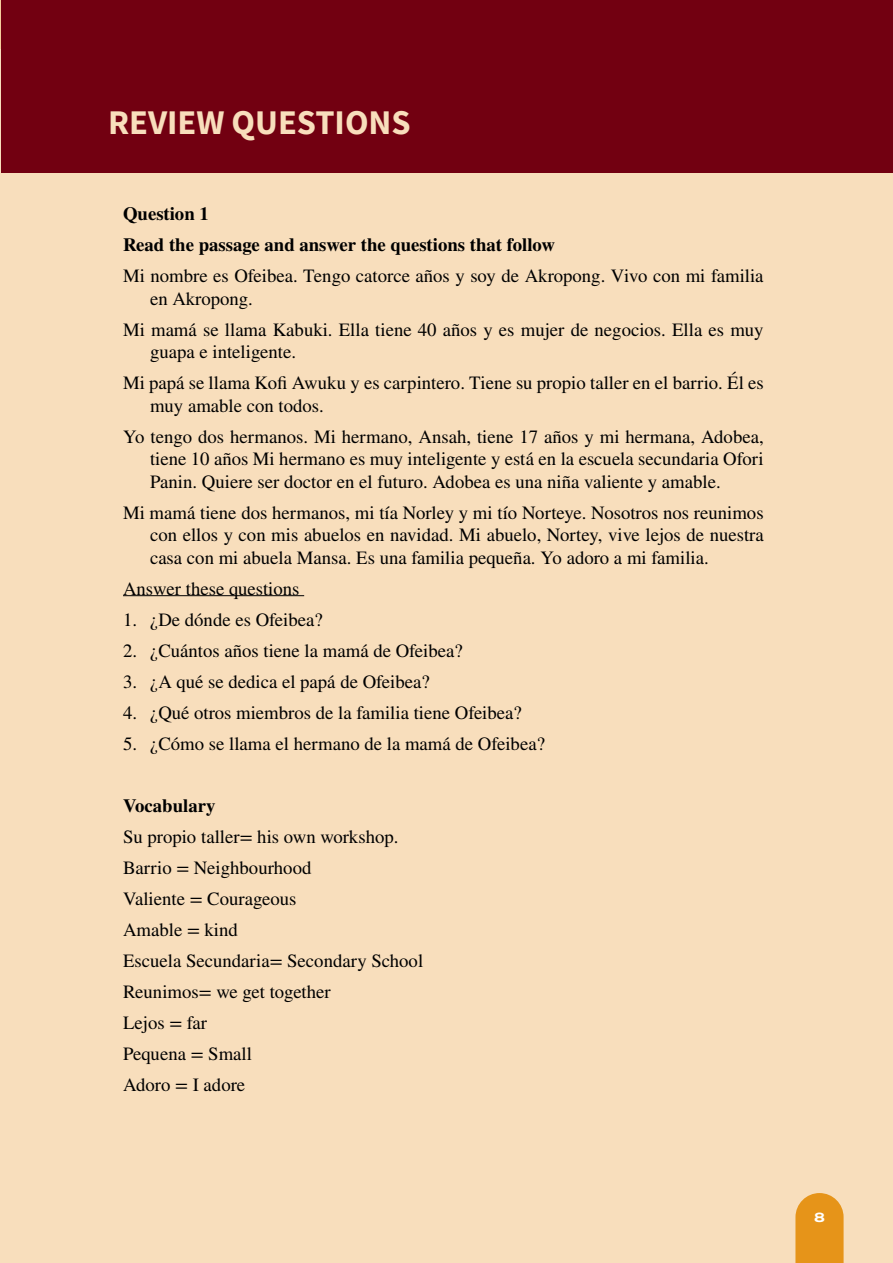
<style>
.page{position:relative;width:893px;height:1263px;background:#f8debc}
.page>*{position:absolute;margin:0;border:0;box-sizing:border-box;transform-origin:0 0}
.t1{font:700 34.5px "Source Sans Pro";color:#f8debc}
.t2{font:18.75px/31px "STIX General";color:#000}
.t3{font:700 18.75px/31px "STIX General";color:#000}
.t4{font:800 13.5px "Archivo Expanded";color:#fff}
</style>
<div class="page">
<svg style="left:795px;top:1193px;width:49px;height:70px;background:#e79a27"></svg>
<div style="left:2px;top:0;width:891px;height:172px;background:#720011"></div>
<hr style="left:123px;top:595px;width:181px;height:1px;background:#000">
<h1 class="t1" style="left:108px;top:99px;width:304px">REVIEW QUESTIONS</h1>
<p class="t3" style="left:123px;top:199px;width:434px">Question 1<br>Read the passage and answer the questions that follow</p>
<p class="t2" style="left:150px;top:265px;width:615px;line-height:22.5px;text-indent:-27px">Mi nombre es Ofeibea. Tengo catorce años y soy de Akropong. Vivo con mi familia en Akropong.</p>
<p class="t2" style="left:150px;top:319px;width:615px;line-height:22.5px;text-indent:-27px">Mi mamá se llama Kabuki. Ella tiene 40 años y es mujer de negocios. Ella es muy guapa e inteligente.</p>
<p class="t2" style="left:150px;top:373px;width:615px;line-height:22.5px;text-indent:-27px">Mi papá se llama Kofi Awuku y es carpintero. Tiene su propio taller en el barrio. Él es muy amable con todos.</p>
<p class="t2" style="left:150px;top:426px;width:615px;line-height:22.5px;text-align:justify;text-indent:-27px">Yo tengo dos hermanos. Mi hermano, Ansah, tiene 17 años y mi hermana, Adobea, tiene 10 años Mi hermano es muy inteligente y está en la escuela secundaria Ofori Panin. Quiere ser doctor en el futuro. Adobea es una niña valiente y amable.</p>
<p class="t2" style="left:150px;top:502px;width:615px;line-height:22.5px;text-align:justify;text-indent:-27px">Mi mamá tiene dos hermanos, mi tía Norley y mi tío Norteye. Nosotros nos reunimos con ellos y con mis abuelos en navidad. Mi abuelo, Nortey, vive lejos de nuestra casa con mi abuela Mansa. Es una familia pequeña. Yo adoro a mi familia.</p>
<p class="t2" style="left:123px;top:574px;width:178px">Answer these questions</p>
<p class="t2" style="left:123px;top:605px;width:201px">1. ¿De dónde es Ofeibea?</p>
<p class="t2" style="left:123px;top:636px;width:341px">2. ¿Cuántos años tiene la mamá de Ofeibea?</p>
<p class="t2" style="left:123px;top:667px;width:308px">3. ¿A qué se dedica el papá de Ofeibea?</p>
<p class="t2" style="left:123px;top:698px;width:400px">4. ¿Qué otros miembros de la familia tiene Ofeibea?</p>
<p class="t2" style="left:123px;top:729px;width:423px">5. ¿Cómo se llama el hermano de la mamá de Ofeibea?</p>
<p class="t3" style="left:123px;top:791px;width:94px">Vocabulary</p>
<p class="t2" style="left:123px;top:822px;width:302px">Su propio taller= his own workshop.<br>Barrio = Neighbourhood<br>Valiente = Courageous<br>Amable = kind<br>Escuela Secundaria= Secondary School<br>Reunimos= we get together<br>Lejos = far<br>Pequena = Small<br>Adoro = I adore</p>
<p class="t4" style="left:814px;top:1207px;width:12px">8</p>
</div>
